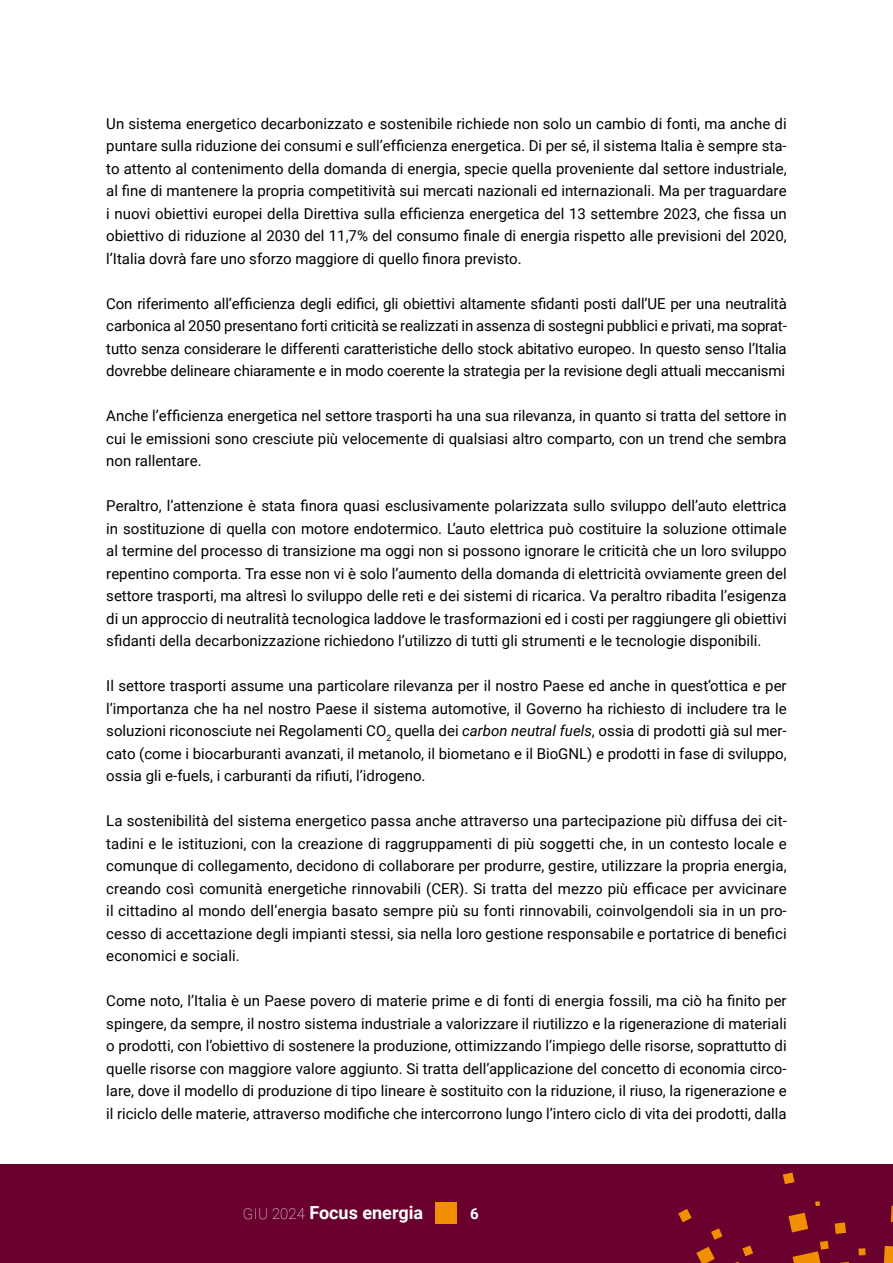
<style>
.page{position:relative;width:893px;height:1263px;background:#fff}
.page>*{position:absolute;margin:0;border:0;box-sizing:border-box;transform-origin:0 0}
.t1{font:700 18px "Roboto";color:#fff}
.t2{font:15px/22.5px "Roboto";color:#000;text-align:justify}
.t3{font:700 15px "Roboto";color:#fff}
.s1{font-style:italic}
.s2{font-weight:100;font-size:15px}
</style>
<div class="page">
<div style="left:0;top:1164px;width:893px;height:99px;background:#6a002e"></div>
<svg style="left:448px;top:1172px;width:445px;height:91px"></svg>
<div style="left:436px;top:1203px;width:21px;height:21px;background:#f28f00"></div>
<p class="t2" style="left:106px;top:112px;width:682px">Un sistema energetico decarbonizzato e sostenibile richiede non solo un cambio di fonti, ma anche di puntare sulla riduzione dei consumi e sull’efficienza energetica. Di per sé, il sistema Italia è sempre sta&shy;to attento al contenimento della domanda di energia, specie quella proveniente dal settore industriale, al fine di mantenere la propria competitività sui mercati nazionali ed internazionali. Ma per traguardare i nuovi obiettivi europei della Direttiva sulla efficienza energetica del 13 settembre 2023, che fissa un obiettivo di riduzione al 2030 del 11,7% del consumo finale di energia rispetto alle previsioni del 2020, l’Italia dovrà fare uno sforzo maggiore di quello finora previsto.</p>
<p class="t2" style="left:106px;top:292px;width:682px">Con riferimento all’efficienza degli edifici, gli obiettivi altamente sfidanti posti dall’UE per una neutralità carbonica al 2050 presentano forti criticità se realizzati in assenza di sostegni pubblici e privati, ma soprat&shy;tutto senza considerare le differenti caratteristiche dello stock abitativo europeo. In questo senso l’Italia dovrebbe delineare chiaramente e in modo coerente la strategia per la revisione degli attuali meccanismi</p>
<p class="t2" style="left:106px;top:404px;width:682px">Anche l’efficienza energetica nel settore trasporti ha una sua rilevanza, in quanto si tratta del settore in cui le emissioni sono cresciute più velocemente di qualsiasi altro comparto, con un trend che sembra non rallentare.</p>
<p class="t2" style="left:106px;top:494px;width:682px">Peraltro, l’attenzione è stata finora quasi esclusivamente polarizzata sullo sviluppo dell’auto elettrica in sostituzione di quella con motore endotermico. L’auto elettrica può costituire la soluzione ottimale al termine del processo di transizione ma oggi non si possono ignorare le criticità che un loro sviluppo repentino comporta. Tra esse non vi è solo l’aumento della domanda di elettricità ovviamente green del settore trasporti, ma altresì lo sviluppo delle reti e dei sistemi di ricarica. Va peraltro ribadita l’esigenza di un approccio di neutralità tecnologica laddove le trasformazioni ed i costi per raggiungere gli obiettivi sfidanti della decarbonizzazione richiedono l’utilizzo di tutti gli strumenti e le tecnologie disponibili.</p>
<p class="t2" style="left:106px;top:674px;width:682px">Il settore trasporti assume una particolare rilevanza per il nostro Paese ed anche in quest’ottica e per l’importanza che ha nel nostro Paese il sistema automotive, il Governo ha richiesto di includere tra le soluzioni riconosciute nei Regolamenti CO<sub>2</sub> quella dei <span class="s1">carbon neutral fuels</span>, ossia di prodotti già sul mer&shy;cato (come i biocarburanti avanzati, il metanolo, il biometano e il BioGNL) e prodotti in fase di sviluppo, ossia gli e-fuels, i carburanti da rifiuti, l’idrogeno.</p>
<p class="t2" style="left:106px;top:809px;width:682px">La sostenibilità del sistema energetico passa anche attraverso una partecipazione più diffusa dei cit&shy;tadini e le istituzioni, con la creazione di raggruppamenti di più soggetti che, in un contesto locale e comunque di collegamento, decidono di collaborare per produrre, gestire, utilizzare la propria energia, creando così comunità energetiche rinnovabili (CER). Si tratta del mezzo più efficace per avvicinare il cittadino al mondo dell’energia basato sempre più su fonti rinnovabili, coinvolgendoli sia in un pro&shy;cesso di accettazione degli impianti stessi, sia nella loro gestione responsabile e portatrice di benefici economici e sociali.</p>
<p class="t2" style="left:106px;top:989px;width:682px">Come noto, l’Italia è un Paese povero di materie prime e di fonti di energia fossili, ma ciò ha finito per spingere, da sempre, il nostro sistema industriale a valorizzare il riutilizzo e la rigenerazione di materiali o prodotti, con l’obiettivo di sostenere la produzione, ottimizzando l’impiego delle risorse, soprattutto di quelle risorse con maggiore valore aggiunto. Si tratta dell’applicazione del concetto di economia circo&shy;lare, dove il modello di produzione di tipo lineare è sostituito con la riduzione, il riuso, la rigenerazione e il riciclo delle materie, attraverso modifiche che intercorrono lungo l’intero ciclo di vita dei prodotti, dalla</p>
<p class="t1" style="left:243px;top:1200px;width:182px"><span class="s2">GIU 2024</span> Focus energia</p>
<p class="t3" style="left:470px;top:1203px;width:10px">6</p>
</div>
